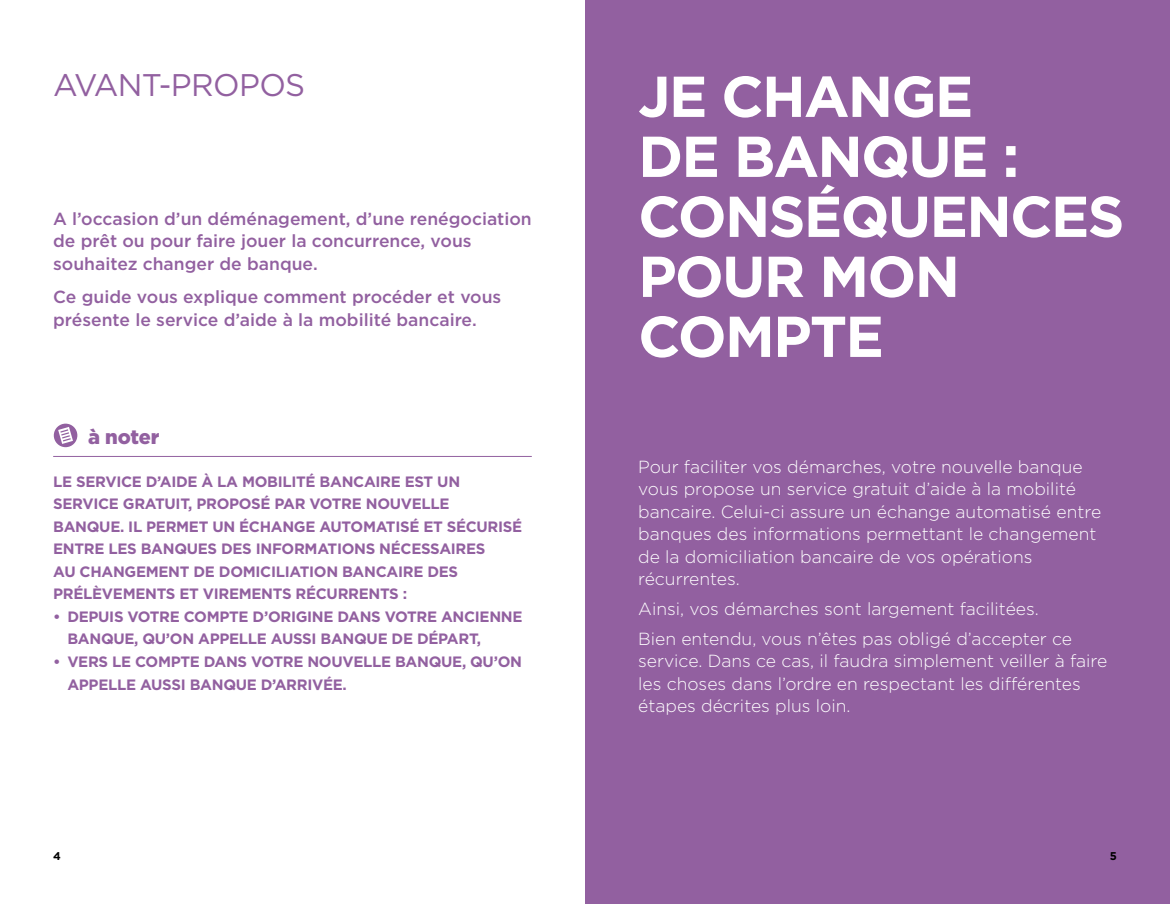
<style>
.page{position:relative;width:1170px;height:904px;background:#fff}
.page>*{position:absolute;margin:0;border:0;box-sizing:border-box;transform-origin:0 0}
.H1-Chapitre{font:700 57.5px/60px "Gotham";letter-spacing:-.03em;color:#fff}
.H2-Intro{font:31.25px "Gotham";letter-spacing:-.02em;color:#9260a0}
.t1{font:900 20px "Gotham";letter-spacing:-.015em;color:#9260a0}
.t2{font:300 17.5px/22.5px "Gotham";color:#fff}
.Texte_intro{font:500 17.5px/22.5px "Gotham";color:#9260a0}
.t3{font:700 15px/22.5px "Gotham";letter-spacing:-.02em;color:#9260a0}
.t4{font:700 11.25px "Gotham";color:#000}
</style>
<div class="page">
<div style="left:585px;top:0;width:584px;height:904px;background:#9260a0"></div>
<hr style="left:53px;top:456px;width:478px;height:1px;background:#9260a0">
<div style="left:54px;top:423px;width:23px;height:24px;background:#9260a0;border-radius:50%"></div>
<svg style="left:58px;top:427px;width:15px;height:17px"></svg>
<h2 class="H2-Intro" style="left:53px;top:65px;width:253px">AVANT-PROPOS</h2>
<p class="Texte_intro" style="left:53px;top:207px;width:480px">A l’occasion d’un déménagement, d’une renégociation de prêt ou pour faire jouer la concurrence, vous souhaitez changer de banque.</p>
<p class="Texte_intro" style="left:53px;top:285px;width:449px">Ce guide vous explique comment procéder et vous présente le service d’aide à la mobilité bancaire.</p>
<p class="t1" style="left:88px;top:423px;width:73px">à noter</p>
<p class="t3" style="left:53px;top:470px;width:470px">LE SERVICE D’AIDE À LA MOBILITÉ BANCAIRE EST UN SERVICE GRATUIT, PROPOSÉ PAR VOTRE NOUVELLE BANQUE. IL PERMET UN ÉCHANGE AUTOMATISÉ ET SÉCURISÉ ENTRE LES BANQUES DES INFORMATIONS NÉCESSAIRES<br>AU CHANGEMENT DE DOMICILIATION BANCAIRE DES PRÉLÈVEMENTS ET VIREMENTS RÉCURRENTS :</p>
<p class="t3" style="left:67px;top:605px;width:456px;text-indent:-14px">• DEPUIS VOTRE COMPTE D’ORIGINE DANS VOTRE ANCIENNE<br>BANQUE, QU’ON APPELLE AUSSI BANQUE DE DÉPART,</p>
<p class="t3" style="left:67px;top:650px;width:456px;text-indent:-14px">• VERS LE COMPTE DANS VOTRE NOUVELLE BANQUE, QU’ON<br>APPELLE AUSSI BANQUE D’ARRIVÉE.</p>
<p class="t4" style="left:53px;top:848px;width:9px">4</p>
<h1 class="H1-Chapitre" style="left:638px;top:66px;width:487px">JE CHANGE<br>DE BANQUE :<br>CONSÉQUENCES<br>POUR MON<br>COMPTE</h1>
<p class="t2" style="left:638px;top:455px;width:464px">Pour faciliter vos démarches, votre nouvelle banque vous propose un service gratuit d’aide à la mobilité bancaire. Celui-ci assure un échange automatisé entre banques des informations permettant le changement de la domiciliation bancaire de vos opérations récurrentes.</p>
<p class="t2" style="left:638px;top:593px;width:435px;line-height:29.6px">Ainsi, vos démarches sont largement facilitées.<br>Bien entendu, vous n’êtes pas obligé d’accepter ce</p>
<p class="t2" style="left:638px;top:649px;width:470px">service. Dans ce cas, il faudra simplement veiller à faire les choses dans l’ordre en respectant les différentes étapes décrites plus loin.</p>
<p class="t4" style="left:1109px;top:848px;width:9px">5</p>
</div>
